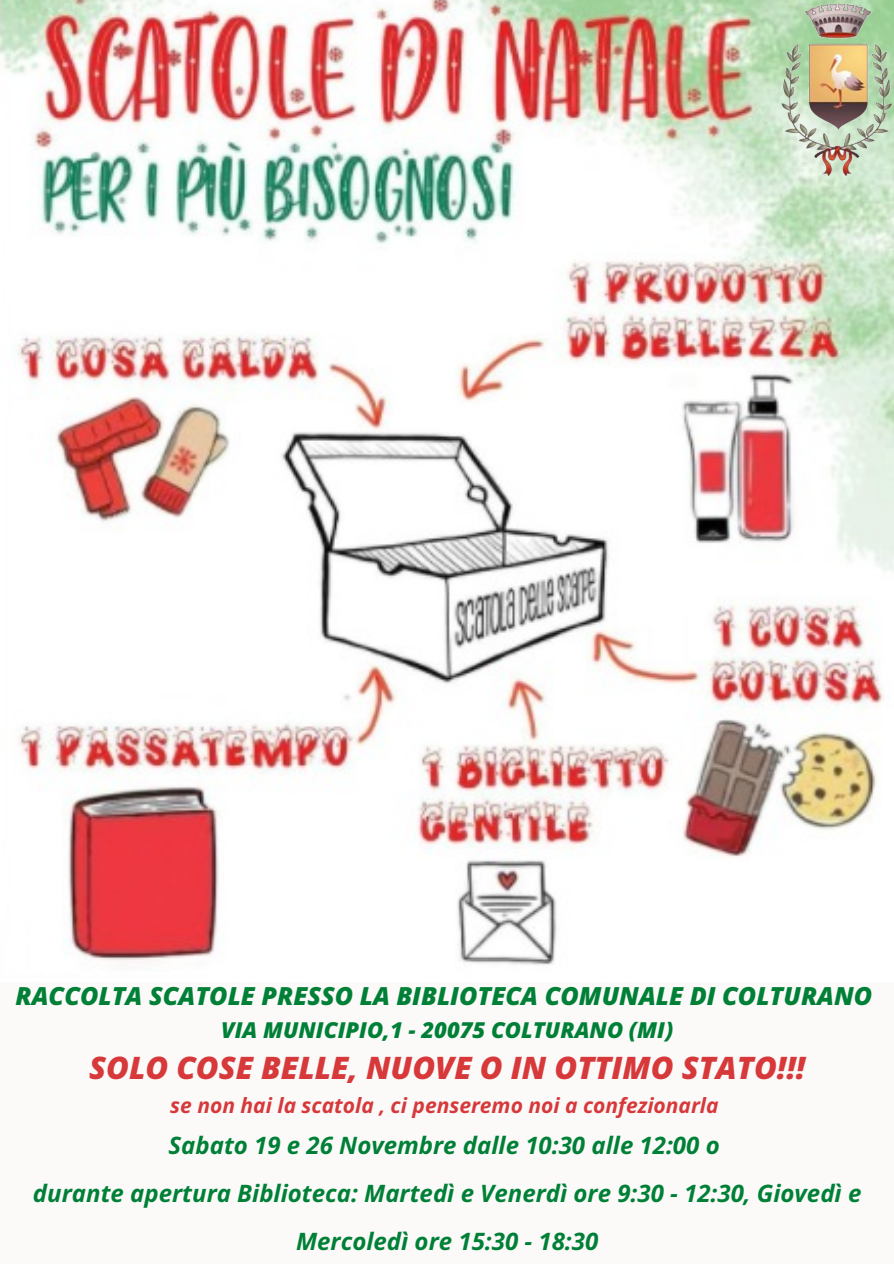
<style>
.page{position:relative;width:894px;height:1264px;background:#fff}
.page>*{position:absolute;margin:0;border:0;box-sizing:border-box;transform-origin:0 0}
.t1{font:italic 800 31.05px "Open Sans Hebrew";color:#d7393b}
.t2{font:italic 800 25.05px "Open Sans Hebrew";color:#008037}
.t3{font:italic 700 24px/48.4px "Open Sans Hebrew";color:#008037;text-align:center}
.t4{font:italic 800 22.05px "Open Sans Hebrew";color:#008037}
.t5{font:italic 700 21px "Open Sans Hebrew";color:#d7393b}
</style>
<div class="page">
<div style="left:0;top:0;width:893px;height:1263px;background:#fbfaf9"></div>
<img style="left:0;top:0;width:893px;height:965px">
<img style="left:780px;top:0;width:113px;height:178px">
<p class="t2" style="left:15px;top:978px;width:858px">RACCOLTA SCATOLE PRESSO LA BIBLIOTECA COMUNALE DI COLTURANO</p>
<p class="t4" style="left:221px;top:1013px;width:453px">VIA MUNICIPIO,1 - 20075 COLTURANO (MI)</p>
<p class="t1" style="left:89px;top:1046px;width:717px">SOLO COSE BELLE, NUOVE O IN OTTIMO STATO!!!</p>
<p class="t5" style="left:170px;top:1090px;width:549px">se non hai la scatola , ci penseremo noi a confezionarla</p>
<p class="t3" style="left:33px;top:1119px;width:829px">Sabato 19 e 26 Novembre dalle 10:30 alle 12:00 o<br>durante apertura Biblioteca: Martedì e Venerdì ore 9:30 - 12:30, Giovedì e<br>Mercoledì ore 15:30 - 18:30</p>
</div>
